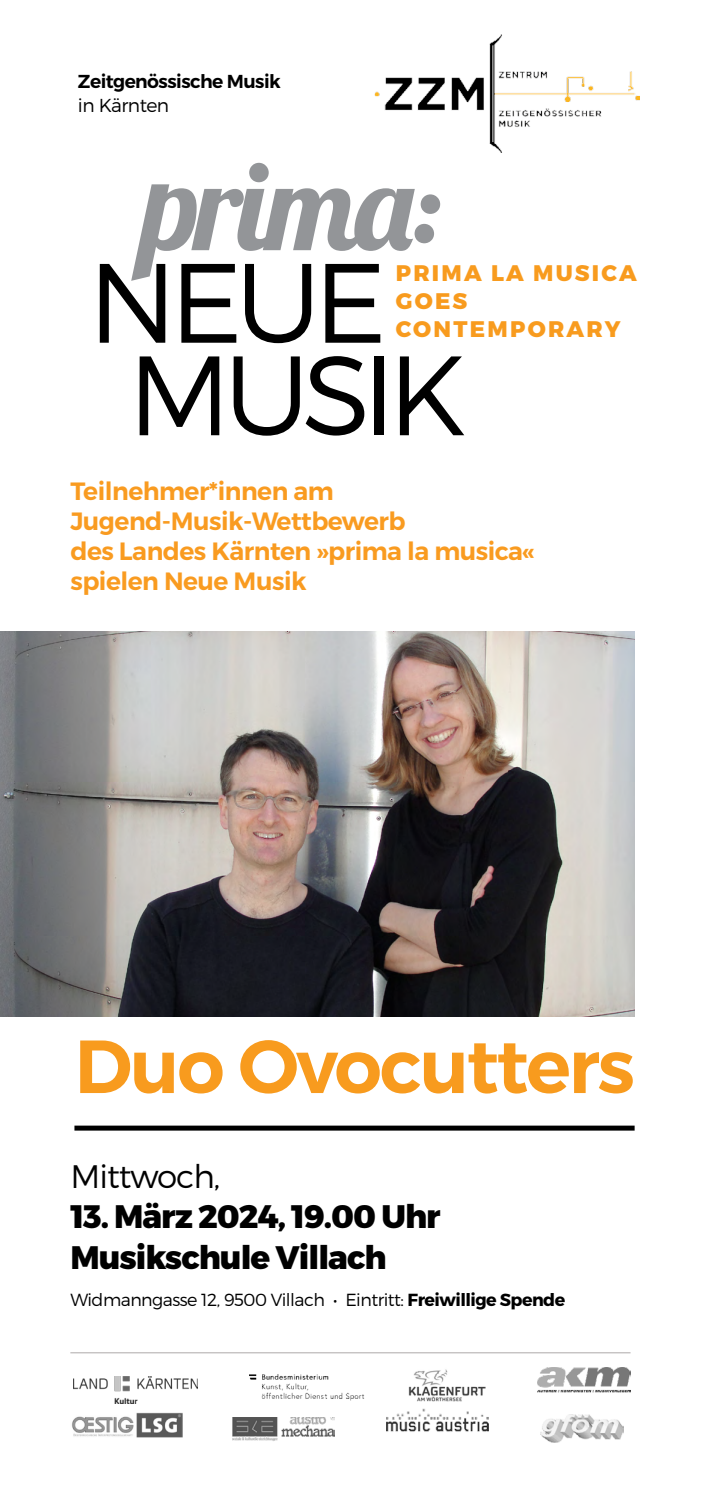
<style>
.page{position:relative;width:702px;height:1489px;background:#fff}
.page>*{position:absolute;margin:0;border:0;box-sizing:border-box;transform-origin:0 0}
.t1{font:122.5px "Lobster";letter-spacing:-.03em;color:#939598}
.t2{font:300 112.5px/92.5px "Montserrat";letter-spacing:-.07em;color:#000}
.t3{font:600 75px "Montserrat";letter-spacing:-.03em;color:#f89b1e}
.t4{font:800 32.5px/40.5px "Montserrat";letter-spacing:-.03em;color:#000}
.t5{font:300 32.5px "Montserrat";letter-spacing:-.03em;color:#000}
.t6{font:600 25px/30px "Montserrat";letter-spacing:-.02em;color:#f99b20}
.t7{font:800 22.5px/28px "Montserrat";letter-spacing:.1em;color:#f89b1e}
.t8{font:600 18.75px "Montserrat";letter-spacing:-.03em;color:#000}
.t9{font:300 18.75px "Montserrat";letter-spacing:-.03em;color:#000}
.t10{font:300 17.5px "Montserrat";letter-spacing:-.03em;color:#000}
.s1{font-weight:700}
</style>
<div class="page">
<img style="left:374px;top:35px;width:265px;height:117px">
<img style="left:74px;top:1376px;width:124px;height:26px">
<img style="left:249px;top:1374px;width:116px;height:27px">
<img style="left:408px;top:1369px;width:77px;height:33px">
<img style="left:537px;top:1367px;width:93px;height:26px">
<img style="left:72px;top:1412px;width:111px;height:25px">
<img style="left:232px;top:1417px;width:102px;height:24px">
<img style="left:386px;top:1408px;width:102px;height:24px">
<img style="left:540px;top:1414px;width:83px;height:28px">
<hr style="left:70px;top:1352px;width:560px;height:1px;background:#ada9a9">
<div style="left:74px;top:1125px;width:560px;height:5px;background:#000"></div>
<img style="left:0;top:631px;width:634px;height:385px">
<p class="t8" style="left:78px;top:70px;width:204px">Zeitgenössische Musik</p>
<p class="t9" style="left:78px;top:94px;width:93px">in Kärnten</p>
<h1 class="t1" style="left:142px;top:128px;width:301px">prima:</h1>
<h2 class="t2" style="left:128px;top:254px;width:326px;text-indent:-40px">Neue<br>Musik</h2>
<p class="t7" style="left:396px;top:259px;width:242px">PRIMA LA MUSICA<br>GOES<br>CONTEMPORARY</p>
<p class="t6" style="left:70px;top:476px;width:466px">Teilnehmer*innen am<br>Jugend-Musik-Wettbewerb<br>des Landes Kärnten »prima la musica« spielen Neue Musik</p>
<h3 class="t3" style="left:74px;top:1019px;width:562px">Duo Ovocutters</h3>
<h3 class="t5" style="left:70px;top:1156px;width:151px">Mittwoch,</h3>
<h3 class="t4" style="left:70px;top:1197px;width:372px">13. MÄRZ 2024, 19.00 UHR<br>MUSIKSCHULE VILLACH</h3>
<p class="t10" style="left:70px;top:1289px;width:496px">Widmanngasse 12, 9500 Villach • Eintritt: <span class="s1">Freiwillige Spende</span></p>
</div>
